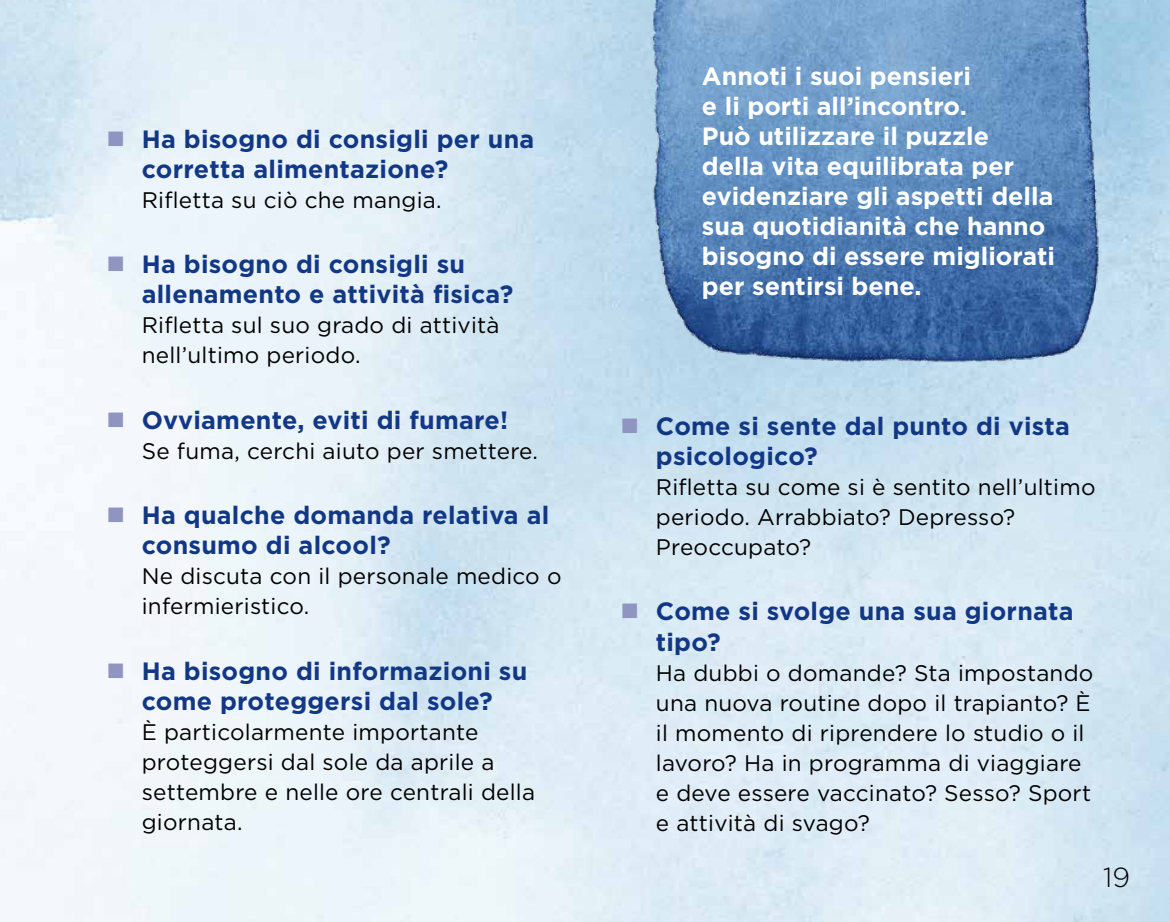
<style>
.page{position:relative;width:1170px;height:922px;background:#fff}
.page>*{position:absolute;margin:0;border:0;box-sizing:border-box;transform-origin:0 0}
.t1{font:300 27.5px "Gotham";color:#000}
.t2{font:700 25px/30px "Gotham";letter-spacing:.01em;color:#123885}
.t3{font:700 25px/30px "Gotham";color:#fff}
.t4{font:22.5px/30px "Gotham";letter-spacing:.01em;color:#000}
</style>
<div class="page">
<img style="left:623px;top:0;width:512px;height:379px">
<svg style="left:108px;top:131px;width:15px;height:15px"></svg>
<svg style="left:108px;top:256px;width:15px;height:15px"></svg>
<svg style="left:108px;top:412px;width:15px;height:15px"></svg>
<svg style="left:108px;top:507px;width:15px;height:15px"></svg>
<svg style="left:108px;top:663px;width:15px;height:14px"></svg>
<svg style="left:622px;top:418px;width:15px;height:15px"></svg>
<svg style="left:622px;top:603px;width:15px;height:15px"></svg>
<p class="t2" style="left:142px;top:124px;width:394px">Ha bisogno di consigli per una corretta alimentazione?</p>
<p class="t4" style="left:142px;top:184px;width:301px">Rifletta su ciò che mangia.</p>
<p class="t2" style="left:142px;top:249px;width:373px">Ha bisogno di consigli su allenamento e attività fisica?</p>
<p class="t4" style="left:142px;top:310px;width:359px">Rifletta sul suo grado di attività nell’ultimo periodo.</p>
<p class="t2" style="left:142px;top:404px;width:368px">Ovviamente, eviti di fumare!</p>
<p class="t4" style="left:142px;top:435px;width:398px">Se fuma, cerchi aiuto per smettere.</p>
<p class="t2" style="left:142px;top:500px;width:409px">Ha qualche domanda relativa al consumo di alcool?</p>
<p class="t4" style="left:142px;top:560px;width:421px">Ne discuta con il personale medico o infermieristico.</p>
<p class="t2" style="left:142px;top:655px;width:387px">Ha bisogno di informazioni su come proteggersi dal sole?</p>
<p class="t4" style="left:142px;top:716px;width:395px">È particolarmente importante proteggersi dal sole da aprile a settembre e nelle ore centrali della giornata.</p>
<p class="t3" style="left:702px;top:61px;width:354px">Annoti i suoi pensieri<br>e li porti all’incontro.<br>Può utilizzare il puzzle della vita equilibrata per evidenziare gli aspetti della sua quotidianità che hanno bisogno di essere migliorati per sentirsi bene.</p>
<p class="t2" style="left:655px;top:411px;width:415px">Come si sente dal punto di vista psicologico?</p>
<p class="t4" style="left:656px;top:471px;width:441px">Rifletta su come si è sentito nell’ultimo periodo. Arrabbiato? Depresso?<br>Preoccupato?</p>
<p class="t2" style="left:655px;top:596px;width:419px">Come si svolge una sua giornata tipo?</p>
<p class="t4" style="left:656px;top:657px;width:439px">Ha dubbi o domande? Sta impostando una nuova routine dopo il trapianto? È il momento di riprendere lo studio o il lavoro? Ha in programma di viaggiare e deve essere vaccinato? Sesso? Sport e attività di svago?</p>
<p class="t1" style="left:1103px;top:859px;width:28px">19</p>
</div>
